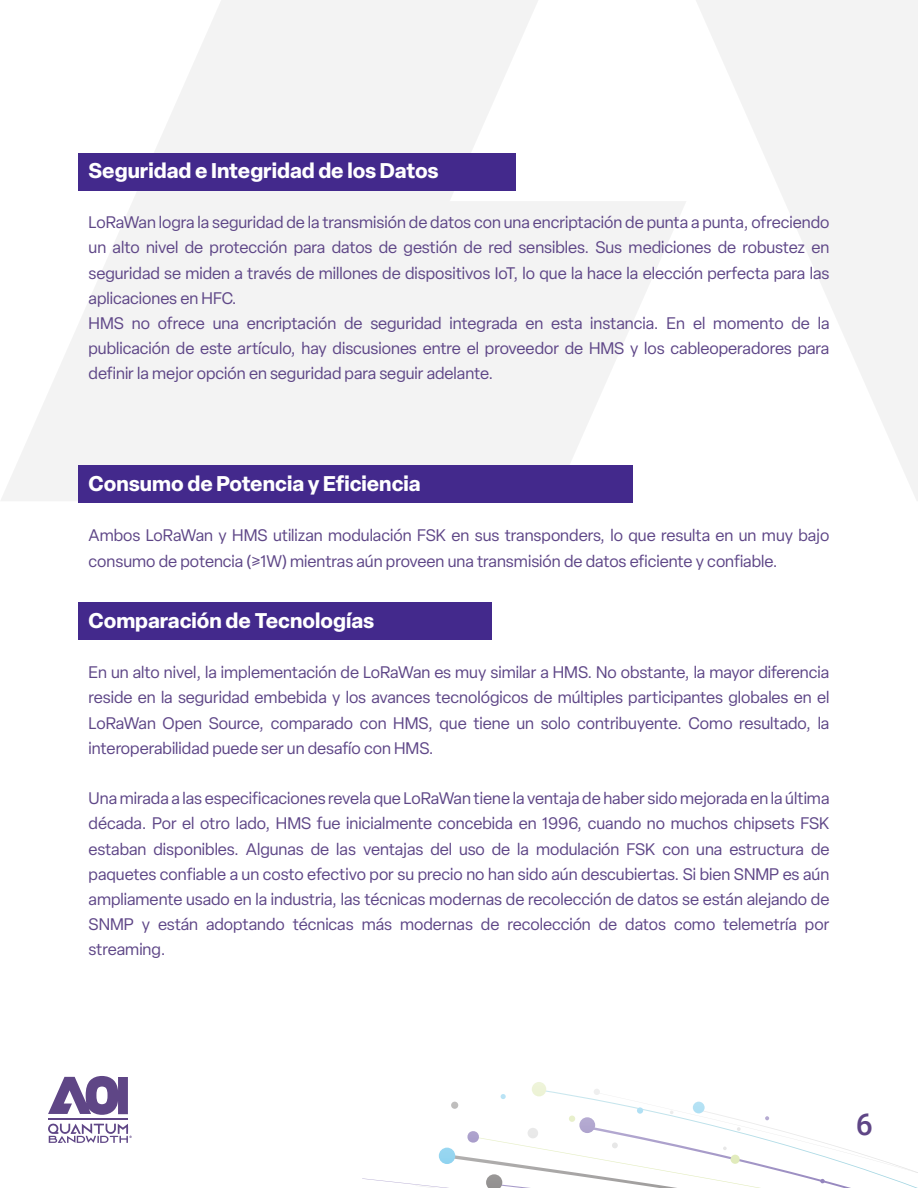
<style>
.page{position:relative;width:918px;height:1188px;background:#fff}
.page>*{position:absolute;margin:0;border:0;box-sizing:border-box;transform-origin:0 0}
.t1{font:500 30px "Roboto";color:#5f4686}
.t2{font:700 21px "Elza";color:#fff}
.t3{font:16.5px/25.2px "Elza";color:#5e4687}
</style>
<div class="page">
<svg style="left:501px;top:1094px;width:5px;height:5px"></svg>
<svg style="left:594px;top:1089px;width:6px;height:6px"></svg>
<div style="left:532px;top:1082px;width:14px;height:14px;background:#edf3d7;border-radius:50%"></div>
<div style="left:693px;top:1102px;width:12px;height:11px;background:#b4e1f4;border-radius:50%"></div>
<div style="left:451px;top:1102px;width:7px;height:7px;background:#bfbebd;border-radius:50%"></div>
<div style="left:637px;top:1107px;width:6px;height:7px;background:#b3e1f4;border-radius:50%"></div>
<svg style="left:362px;top:1109px;width:556px;height:79px"></svg>
<svg style="left:1px;top:0;width:917px;height:501px;fill:#f3f3f3"></svg>
<div style="left:78px;top:153px;width:438px;height:38px;background:#43298c"></div>
<div style="left:78px;top:465px;width:555px;height:37px;background:#43298c"></div>
<div style="left:78px;top:602px;width:414px;height:37px;background:#43298c"></div>
<hr style="left:48px;top:1118px;width:80px;height:2px;background:#5f4686">
<svg style="left:48px;top:1076px;width:80px;height:39px"></svg>
<svg style="left:48px;top:1123px;width:84px;height:20px"></svg>
<p class="t2" style="left:89px;top:155px;width:351px">Seguridad e Integridad de los Datos</p>
<p class="t3" style="left:89px;top:210px;width:742px">LoRaWan logra la seguridad de la transmisión de datos con una encriptación de punta a punta, ofreciendo un alto nivel de protección para datos de gestión de red sensibles. Sus mediciones de robustez en seguridad se miden a través de millones de dispositivos IoT, lo que la hace la elección perfecta para las aplicaciones en HFC.<br>HMS no ofrece una encriptación de seguridad integrada en esta instancia. En el momento de la publicación de este artículo, hay discusiones entre el proveedor de HMS y los cableoperadores para definir la mejor opción en seguridad para seguir adelante.</p>
<p class="t2" style="left:89px;top:469px;width:334px">Consumo de Potencia y Eficiencia</p>
<p class="t3" style="left:89px;top:523px;width:742px">Ambos LoRaWan y HMS utilizan modulación FSK en sus transponders, lo que resulta en un muy bajo consumo de potencia (≥1W) mientras aún proveen una transmisión de datos eficiente y confiable.</p>
<p class="t2" style="left:89px;top:605px;width:287px">Comparación de Tecnologías</p>
<p class="t3" style="left:89px;top:660px;width:742px;text-align:justify">En un alto nivel, la implementación de LoRaWan es muy similar a HMS. No obstante, la mayor diferencia reside en la seguridad embebida y los avances tecnológicos de múltiples participantes globales en el LoRaWan Open Source, comparado con HMS, que tiene un solo contribuyente. Como resultado, la interoperabilidad puede ser un desafío con HMS.</p>
<p class="t3" style="left:89px;top:786px;width:742px;text-align:justify">Una mirada a las especificaciones revela que LoRaWan tiene la ventaja de haber sido mejorada en la última década. Por el otro lado, HMS fue inicialmente concebida en 1996, cuando no muchos chipsets FSK estaban disponibles. Algunas de las ventajas del uso de la modulación FSK con una estructura de paquetes confiable a un costo efectivo por su precio no han sido aún descubiertas. Si bien SNMP es aún ampliamente usado en la industria, las técnicas modernas de recolección de datos se están alejando de SNMP y están adoptando técnicas más modernas de recolección de datos como telemetría por streaming.</p>
<h1 class="t1" style="left:856px;top:1103px;width:19px">6</h1>
</div>
